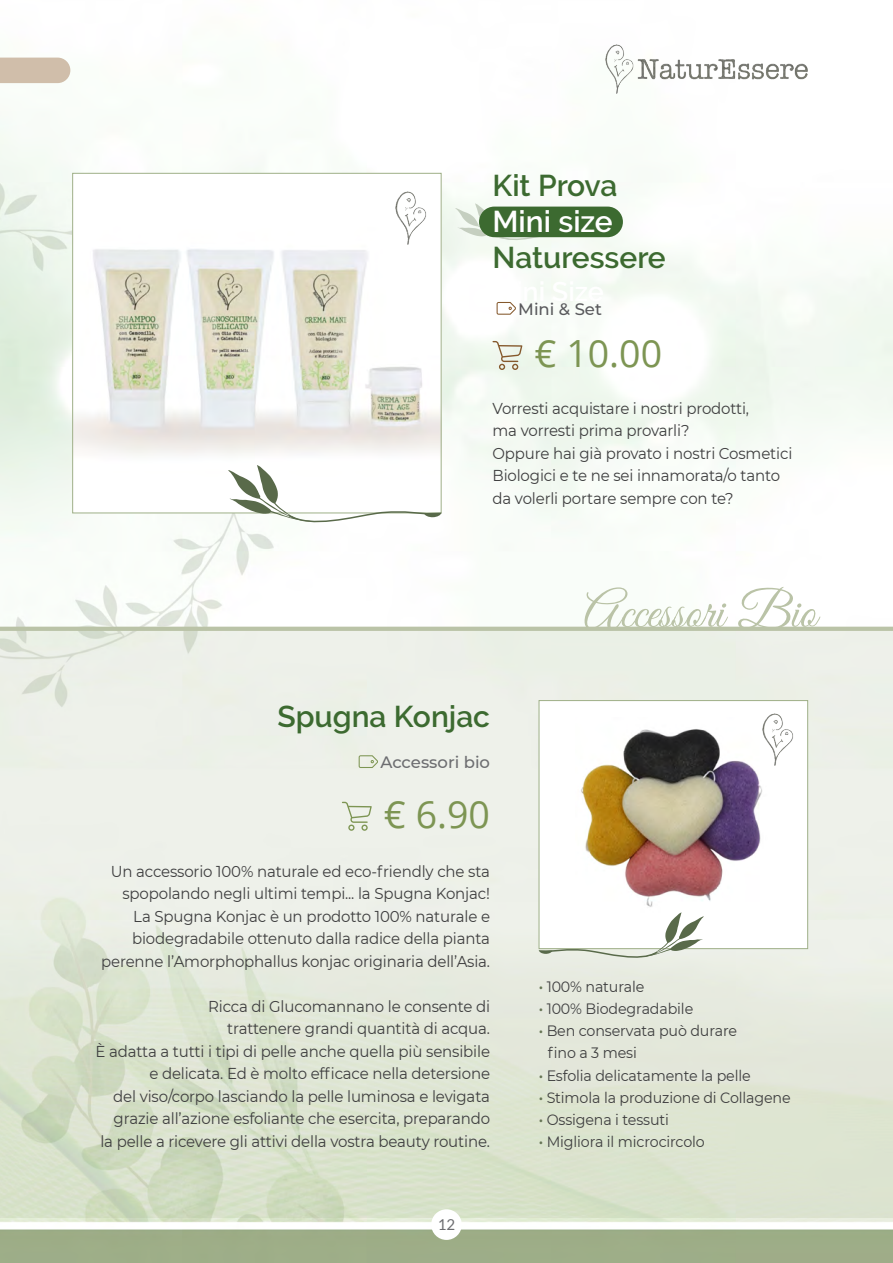
<style>
.page{position:relative;width:893px;height:1263px;background:#fff}
.page>*{position:absolute;margin:0;border:0;box-sizing:border-box;transform-origin:0 0}
.t1{font:51px "Great Vibes";color:#bac3a7}
.t2{font:37.5px "Open Sans";color:#7d9553}
.t3{font:600 30px/36px "Raleway";color:#3c6a30}
.t4{font:500 16.5px "Montserrat";color:#6c6d70}
.t5{font:500 16.5px "Montserrat";color:#59595c}
.t6{font:15.75px/22.5px "Montserrat";letter-spacing:-.01em;color:#3e3e3f;scale:.95 1}
.t7{font:15px "Montserrat";letter-spacing:-.01em;color:#3e3e3f;scale:.95 1}
.t8{font:15px "Lato";color:#6c6d70}
.s1{color:#fff}
.s2{font-weight:500;color:#667455}
</style>
<div class="page">
<img style="left:0;top:44px;width:893px;height:1219px">
<svg style="left:0;top:631px;width:893px;height:587px;background:#e4e9dc"></svg>
<div style="left:431px;top:1209px;width:31px;height:31px;background:#fff;border-radius:50%"></div>
<img style="left:605px;top:45px;width:203px;height:49px">
<div style="left:0;top:58px;width:70px;height:25px;background:#d0beaa"></div>
<svg style="left:359px;top:755px;width:19px;height:13px"></svg>
<svg style="left:342px;top:802px;width:30px;height:29px"></svg>
<div style="left:539px;top:700px;width:269px;height:249px;background:#fff"></div>
<img style="left:581px;top:729px;width:181px;height:178px">
<div style="left:539px;top:700px;width:269px;height:249px;border:1px solid #9eaf87"></div>
<svg style="left:539px;top:912px;width:165px;height:50px"></svg>
<img style="left:762px;top:713px;width:31px;height:53px">
<svg style="left:455px;top:203px;width:145px;height:41px"></svg>
<div style="left:479px;top:207px;width:144px;height:30px;background:#3c6a30;border-radius:15px"></div>
<svg style="left:497px;top:302px;width:19px;height:13px"></svg>
<svg style="left:492px;top:341px;width:30px;height:29px"></svg>
<img style="left:74px;top:175px;width:365px;height:336px">
<svg style="left:228px;top:465px;width:213px;height:64px"></svg>
<img style="left:395px;top:192px;width:34px;height:52px">
<hr style="left:0;top:627px;width:893px;height:4px;background:#bac3a7">
<p class="t3" style="left:492px;top:168px;width:126px">Kit Prova<br><span class="s1">Mini size</span></p>
<p class="t3" style="left:492px;top:240px;width:175px">Naturessere</p>
<p class="t5" style="left:518px;top:297px;width:85px">Mini &amp; Set</p>
<p class="t2" style="left:534px;top:328px;width:129px">€ 10.00</p>
<p class="t6" style="left:492px;top:396px;width:272px">Vorresti acquistare i nostri prodotti, ma vorresti prima provarli?</p>
<p class="t6" style="left:492px;top:441px;width:317px">Oppure hai già provato i nostri Cosmetici<br>Biologici e te ne sei innamorata/o tanto da volerli portare sempre con te?</p>
<p class="t3" style="left:277px;top:698px;width:214px">Spugna Konjac</p>
<p class="t4" style="left:380px;top:751px;width:111px">Accessori bio</p>
<p class="t2" style="left:384px;top:788px;width:108px">€ 6.90</p>
<p class="t6" style="left:111px;top:859px;width:401px">Un accessorio 100% naturale ed eco-friendly che sta</p>
<p class="t6" style="left:122px;top:882px;width:389px">spopolando negli ultimi tempi... la Spugna Konjac!</p>
<p class="t6" style="left:133px;top:904px;width:377px">La Spugna Konjac è un prodotto 100% naturale e</p>
<p class="t6" style="left:132px;top:927px;width:378px">biodegradabile ottenuto dalla radice della pianta</p>
<p class="t6" style="left:101px;top:949px;width:411px">perenne l’Amorphophallus konjac originaria dell’Asia.</p>
<p class="t6" style="left:208px;top:994px;width:298px">Ricca di Glucomannano le consente di</p>
<p class="t6" style="left:227px;top:1017px;width:278px">trattenere grandi quantità di acqua.</p>
<p class="t6" style="left:95px;top:1039px;width:417px">È adatta a tutti i tipi di pelle anche quella più sensibile</p>
<p class="t6" style="left:149px;top:1062px;width:360px">e delicata. Ed è molto efficace nella detersione</p>
<p class="t6" style="left:113px;top:1084px;width:398px">del viso/corpo lasciando la pelle luminosa e levigata</p>
<p class="t6" style="left:114px;top:1107px;width:398px">grazie all’azione esfoliante che esercita, preparando</p>
<p class="t6" style="left:100px;top:1129px;width:412px">la pelle a ricevere gli attivi della vostra beauty routine.</p>
<p class="t8" style="left:438px;top:1216px;width:19px">12</p>
<p class="t1" style="left:584px;top:583px;width:234px">Accessori Bio</p>
<p class="t7" style="left:539px;top:977px;width:113px"><span class="s2">•</span> 100% naturale</p>
<p class="t7" style="left:539px;top:999px;width:164px"><span class="s2">•</span> 100% Biodegradabile</p>
<p class="t7" style="left:539px;top:1021px;width:210px"><span class="s2">•</span> Ben conservata può durare</p>
<p class="t7" style="left:548px;top:1043px;width:95px">fino a 3 mesi</p>
<p class="t7" style="left:539px;top:1065px;width:225px"><span class="s2">•</span> Esfolia delicatamente la pelle</p>
<p class="t7" style="left:539px;top:1087px;width:267px"><span class="s2">•</span> Stimola la produzione di Collagene</p>
<p class="t7" style="left:539px;top:1109px;width:139px"><span class="s2">•</span> Ossigena i tessuti</p>
<p class="t7" style="left:539px;top:1131px;width:176px"><span class="s2">•</span> Migliora il microcircolo</p>
</div>
